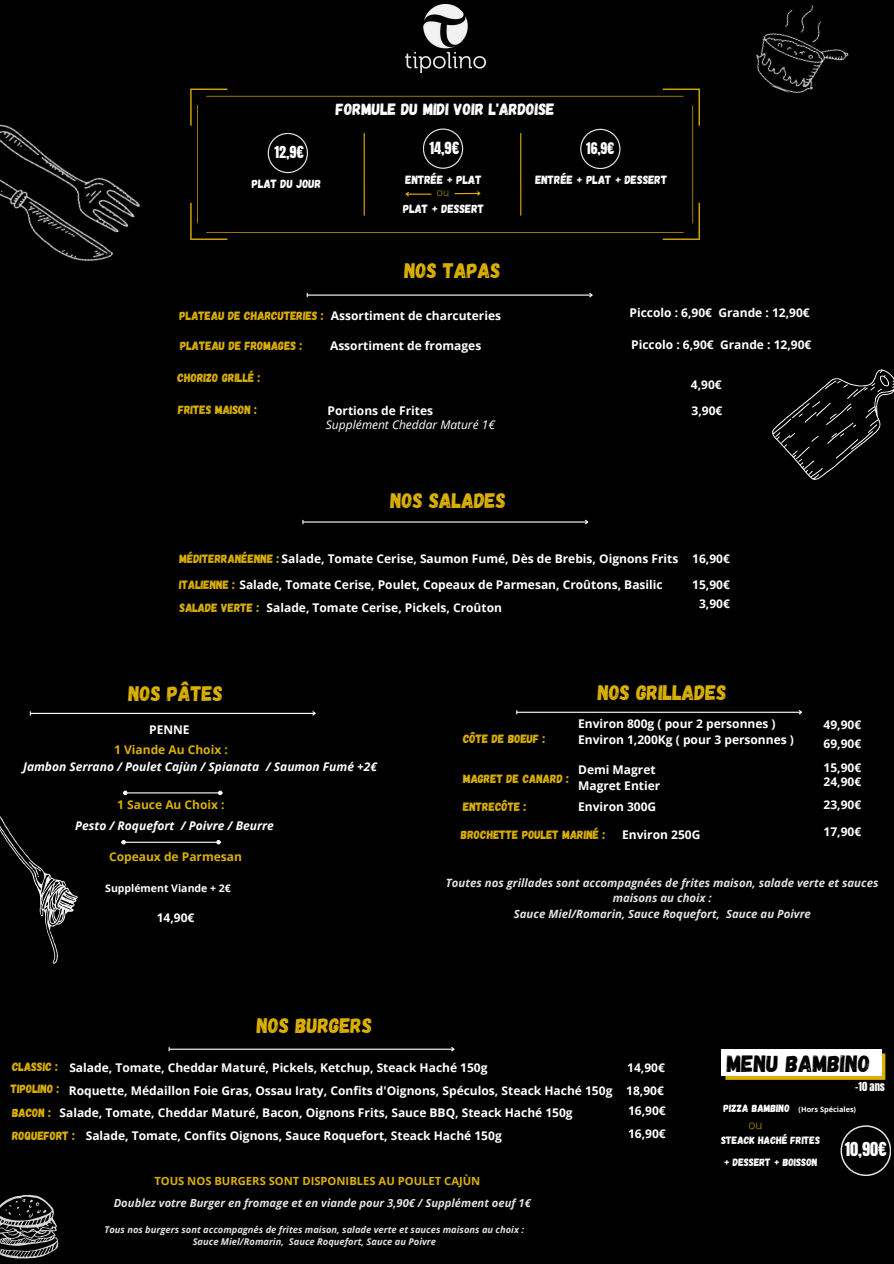
<style>
.page{position:relative;width:894px;height:1264px;background:#fff}
.page>*{position:absolute;margin:0;border:0;box-sizing:border-box;transform-origin:0 0}
.t1{font:23.55px "Gagalin";color:#000}
.t2{font:21px "Gagalin";color:#dbb004}
.t3{font:16.35px "Gagalin";color:#fff}
.t4{font:16.35px "Anton";color:#fff}
.t5{font:14.25px "Anton";color:#fff}
.t6{font:14.1px "Anton";color:#fff}
.t7{font:13.65px "Anton";color:#fff}
.t8{font:700 12px/16px "Open Sans";color:#fff}
.t9{font:12px "Gagalin";color:#dbb004}
.t10{font:italic 700 12px "Open Sans";color:#fff}
.t11{font:700 12px "Open Sans";color:#dbb004}
.t12{font:italic 12px "Open Sans";color:#fff}
.t13{font:11.85px "Gagalin";color:#fff}
.t14{font:300 11.7px "Open Sans";color:#dbb004}
.t15{font:italic 700 11.4px/15.1px "Open Sans";color:#e2e2e2;text-align:center}
.t16{font:italic 700 11.25px "Open Sans";color:#e2e2e2}
.t17{font:700 11.25px "Open Sans";color:#dbb004}
.t18{font:10.65px "Gagalin";color:#fff}
.t19{font:10.65px "Anton";color:#fff}
.t20{font:700 10.5px "Open Sans";color:#fff}
.t21{font:300 10.35px "Open Sans";color:#dbb004}
.t22{font:italic 700 9.3px "Open Sans";color:#e2e2e2}
.t23{font:700 7.35px "Open Sans";color:#fff}
.s1{font-family:"Gagalin";font-weight:400;color:#dbb004}
</style>
<div class="page">
<div style="left:0;top:0;width:893px;height:1263px;background:#000"></div>
<img style="left:405px;top:4px;width:80px;height:69px">
<img style="left:125px;top:192px;width:15px;height:36px">
<img style="left:0;top:124px;width:125px;height:137px">
<img style="left:756px;top:5px;width:93px;height:88px">
<hr style="left:308px;top:294px;width:283px;height:2px;background:#fff">
<svg style="left:588px;top:293px;width:5px;height:5px"></svg>
<hr style="left:303px;top:521px;width:284px;height:1px;background:#fff">
<svg style="left:583px;top:519px;width:6px;height:6px"></svg>
<hr style="left:31px;top:712px;width:284px;height:2px;background:#fff">
<svg style="left:311px;top:711px;width:5px;height:5px"></svg>
<svg style="left:0;top:816px;width:78px;height:147px"></svg>
<svg style="left:190px;top:89px;width:509px;height:151px"></svg>
<hr style="left:127px;top:792px;width:91px;height:1px;background:#fff">
<svg style="left:123px;top:790px;width:4px;height:5px"></svg>
<svg style="left:218px;top:790px;width:4px;height:5px"></svg>
<hr style="left:126px;top:841px;width:90px;height:1px;background:#fff">
<svg style="left:121px;top:840px;width:5px;height:4px"></svg>
<svg style="left:216px;top:840px;width:5px;height:4px"></svg>
<img style="left:772px;top:369px;width:121px;height:111px">
<hr style="left:517px;top:711px;width:284px;height:1px;background:#fff">
<svg style="left:797px;top:710px;width:6px;height:5px"></svg>
<hr style="left:170px;top:1048px;width:283px;height:1px;background:#fff">
<svg style="left:450px;top:1047px;width:5px;height:5px"></svg>
<svg style="left:0;top:1194px;width:59px;height:65px"></svg>
<svg style="left:725px;top:1053px;width:160px;height:26px"></svg>
<div style="left:721px;top:1049px;width:159px;height:26px;background:#fff"></div>
<svg style="left:840px;top:1125px;width:51px;height:50px"></svg>
<h6 class="t6" style="left:274px;top:142px;width:31px">12,9€</h6>
<p class="t13" style="left:252px;top:176px;width:71px">PLAT DU JOUR</p>
<h6 class="t3" style="left:336px;top:98px;width:220px">FORMULE DU MIDI VOIR L'ARDOISE</h6>
<p class="t5" style="left:429px;top:138px;width:31px">14,9€</p>
<p class="t13" style="left:405px;top:172px;width:78px">ENTRÉE + PLAT</p>
<h6 class="t21" style="left:437px;top:185px;width:14px">ou</h6>
<p class="t13" style="left:403px;top:201px;width:82px">PLAT + DESSERT</p>
<h2 class="t7" style="left:586px;top:138px;width:30px">16,9€</h2>
<h6 class="t13" style="left:535px;top:172px;width:133px">ENTRÉE + PLAT + DESSERT</h6>
<p class="t2" style="left:404px;top:257px;width:98px">NOS TAPAS</p>
<h3 class="t9" style="left:179px;top:307px;width:146px">PLATEAU DE CHARCUTERIES :</h3>
<h4 class="t8" style="left:331px;top:307px;width:172px">Assortiment de charcuteries</h4>
<p class="t8" style="left:629px;top:304px;width:182px">Piccolo : 6,90€ Grande : 12,90€</p>
<h4 class="t9" style="left:180px;top:338px;width:124px">PLATEAU DE FROMAGES :</h4>
<p class="t8" style="left:330px;top:337px;width:153px">Assortiment de fromages</p>
<p class="t8" style="left:631px;top:336px;width:182px">Piccolo : 6,90€ Grande : 12,90€</p>
<h6 class="t9" style="left:177px;top:370px;width:84px">CHORIZO GRILLÉ :</h6>
<h1 class="t8" style="left:690px;top:376px;width:32px">4,90€</h1>
<h6 class="t9" style="left:178px;top:401px;width:81px">FRITES MAISON :</h6>
<h6 class="t8" style="left:327px;top:402px;width:107px">Portions de Frites</h6>
<h2 class="t8" style="left:691px;top:402px;width:32px">3,90€</h2>
<h5 class="t12" style="left:326px;top:416px;width:170px">Supplément Cheddar Maturé 1€</h5>
<p class="t2" style="left:390px;top:487px;width:117px">NOS SALADES</p>
<p class="t8" style="left:179px;top:550px;width:500px"><span class="s1">MÉDITERRANÉENNE :</span> Salade, Tomate Cerise, Saumon Fumé, Dès de Brebis, Oignons Frits</p>
<p class="t8" style="left:692px;top:550px;width:39px">16,90€</p>
<h2 class="t8" style="left:179px;top:576px;width:485px"><span class="s1">ITALIENNE :</span> Salade, Tomate Cerise, Poulet, Copeaux de Parmesan, Croûtons, Basilic</h2>
<h6 class="t8" style="left:692px;top:576px;width:39px">15,90€</h6>
<h6 class="t9" style="left:179px;top:599px;width:81px">SALADE VERTE :</h6>
<p class="t8" style="left:266px;top:599px;width:237px">Salade, Tomate Cerise, Pickels, Croûton</p>
<h6 class="t8" style="left:698px;top:595px;width:32px">3,90€</h6>
<p class="t2" style="left:128px;top:680px;width:96px">NOS PÂTES</p>
<h6 class="t8" style="left:149px;top:721px;width:42px">PENNE</h6>
<p class="t11" style="left:114px;top:741px;width:115px">1 Viande Au Choix :</p>
<h6 class="t10" style="left:23px;top:758px;width:355px">Jambon Serrano / Poulet Cajùn / Spianata / Saumon Fumé +2€</h6>
<p class="t11" style="left:117px;top:796px;width:109px">1 Sauce Au Choix :</p>
<h6 class="t10" style="left:75px;top:816px;width:200px">Pesto / Roquefort / Poivre / Beurre</h6>
<h6 class="t11" style="left:109px;top:848px;width:134px">Copeaux de Parmesan</h6>
<h6 class="t20" style="left:105px;top:880px;width:127px">Supplément Viande + 2€</h6>
<h6 class="t8" style="left:157px;top:909px;width:39px">14,90€</h6>
<h6 class="t2" style="left:256px;top:1011px;width:117px">NOS BURGERS</h6>
<h6 class="t9" style="left:463px;top:731px;width:84px">CÔTE DE BOEUF :</h6>
<h6 class="t2" style="left:597px;top:679px;width:130px">NOS GRILLADES</h6>
<p class="t8" style="left:578px;top:715px;width:217px">Environ 800g ( pour 2 personnes )<br>Environ 1,200Kg ( pour 3 personnes )</p>
<h6 class="t8" style="left:823px;top:716px;width:39px">49,90€</h6>
<h2 class="t8" style="left:823px;top:735px;width:39px">69,90€</h2>
<p class="t9" style="left:463px;top:770px;width:107px">MAGRET DE CANARD :</p>
<h6 class="t8" style="left:578px;top:760px;width:84px">Demi Magret<br>Magret Entier</h6>
<p class="t8" style="left:823px;top:759px;width:39px">15,90€</p>
<h6 class="t8" style="left:823px;top:773px;width:39px">24,90€</h6>
<p class="t9" style="left:463px;top:798px;width:65px">ENTRECÔTE :</p>
<h6 class="t8" style="left:578px;top:798px;width:80px">Environ 300G</h6>
<p class="t8" style="left:823px;top:796px;width:39px">23,90€</p>
<h6 class="t9" style="left:461px;top:827px;width:146px">BROCHETTE POULET MARINÉ :</h6>
<h6 class="t15" style="left:446px;top:875px;width:434px">Toutes nos grillades sont accompagnées de frites maison, salade verte et sauces maisons au choix :<br>Sauce Miel/Romarin, Sauce Roquefort, Sauce au Poivre</h6>
<p class="t8" style="left:622px;top:826px;width:80px">Environ 250G</p>
<p class="t8" style="left:823px;top:823px;width:39px">17,90€</p>
<h6 class="t9" style="left:12px;top:1058px;width:47px">CLASSIC :</h6>
<h6 class="t8" style="left:69px;top:1059px;width:419px">Salade, Tomate, Cheddar Maturé, Pickels, Ketchup, Steack Haché 150g</h6>
<h6 class="t8" style="left:627px;top:1059px;width:39px">14,90€</h6>
<h6 class="t9" style="left:12px;top:1104px;width:41px">BACON :</h6>
<h6 class="t8" style="left:59px;top:1103px;width:514px">Salade, Tomate, Cheddar Maturé, Bacon, Oignons Frits, Sauce BBQ, Steack Haché 150g</h6>
<h2 class="t8" style="left:627px;top:1102px;width:39px">16,90€</h2>
<p class="t9" style="left:12px;top:1128px;width:64px">ROQUEFORT :</p>
<h6 class="t8" style="left:86px;top:1127px;width:417px">Salade, Tomate, Confits Oignons, Sauce Roquefort, Steack Haché 150g</h6>
<p class="t8" style="left:627px;top:1125px;width:39px">16,90€</p>
<p class="t9" style="left:11px;top:1080px;width:50px">TIPOLINO :</p>
<p class="t8" style="left:69px;top:1081px;width:545px">Roquette, Médaillon Foie Gras, Ossau Iraty, Confits d'Oignons, Spéculos, Steack Haché 150g</p>
<p class="t8" style="left:626px;top:1081px;width:39px">18,90€</p>
<p class="t17" style="left:154px;top:1172px;width:327px">TOUS NOS BURGERS SONT DISPONIBLES AU POULET CAJÙN</p>
<h6 class="t16" style="left:114px;top:1194px;width:418px">Doublez votre Burger en fromage et en viande pour 3,90€ / Supplément oeuf 1€</h6>
<p class="t22" style="left:104px;top:1222px;width:421px">Tous nos burgers sont accompagnés de frites maison, salade verte et sauces maisons au choix :</p>
<h6 class="t22" style="left:193px;top:1235px;width:245px">Sauce Miel/Romarin, Sauce Roquefort, Sauce au Poivre</h6>
<h6 class="t1" style="left:726px;top:1048px;width:145px">MENU BAMBINO</h6>
<h5 class="t19" style="left:855px;top:1078px;width:31px">-10 ANS</h5>
<h6 class="t18" style="left:723px;top:1100px;width:68px">PIZZA BAMBINO</h6>
<h6 class="t14" style="left:748px;top:1116px;width:15px">ou</h6>
<h6 class="t18" style="left:724px;top:1154px;width:95px">+ DESSERT + BOISSON</h6>
<p class="t23" style="left:798px;top:1104px;width:59px">(Hors Spéciales)</p>
<h6 class="t18" style="left:721px;top:1133px;width:100px">STEACK HACHÉ FRITES</h6>
<h6 class="t4" style="left:844px;top:1136px;width:43px">10,90€</h6>
</div>
